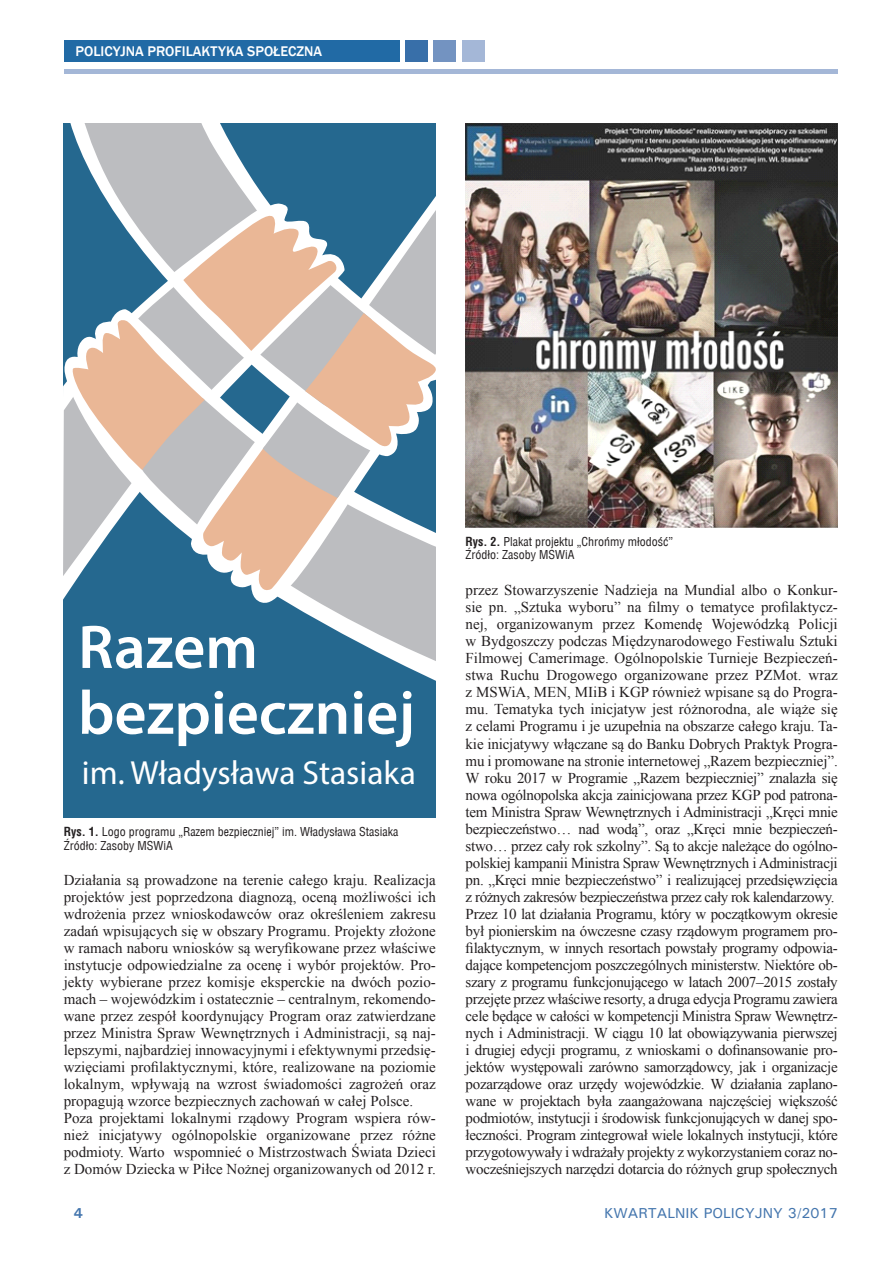
<style>
.page{position:relative;width:893px;height:1263px;background:#fff}
.page>*{position:absolute;margin:0;border:0;box-sizing:border-box;transform-origin:0 0}
.t1{font:33.45px "Myriad Pro";color:#fff}
.t2{font:15px/17px "Times New Roman";letter-spacing:-.01em;color:#231f20}
.t3{font:500 14.4px "Franklin Gothic";color:#fff}
.t4{font:500 14.4px "Univers";color:#4476ae}
.t5{font:700 14.4px "Univers";color:#4476ae}
.t6{font:12px/13.5px "Switzerland Condensed";color:#231f20}
.s1{font-weight:700}
</style>
<div class="page">
<hr style="left:64px;top:70px;width:774px;height:4px;background:#a4b7d7">
<div style="left:64px;top:41px;width:336px;height:21px;background:#216aa5"></div>
<div style="left:405px;top:41px;width:23px;height:21px;background:#386fa9"></div>
<div style="left:433px;top:41px;width:23px;height:21px;background:#7393c1"></div>
<div style="left:462px;top:41px;width:23px;height:21px;background:#a4b7d7"></div>
<div style="left:64px;top:123px;width:372px;height:695px;background:#25688f"></div>
<svg style="left:64px;top:123px;width:372px;height:546px"></svg>
<svg style="left:82px;top:689px;width:127px;height:57px"></svg>
<svg style="left:215px;top:691px;width:8px;height:43px"></svg>
<svg style="left:229px;top:703px;width:84px;height:31px"></svg>
<svg style="left:319px;top:703px;width:27px;height:31px"></svg>
<svg style="left:354px;top:691px;width:57px;height:56px"></svg>
<img style="left:466px;top:123px;width:372px;height:405px">
<p class="t3" style="left:75px;top:43px;width:248px">POLICYJNA PROFILAKTYKA SPOŁECZNA</p>
<h1 class="t1" style="left:82px;top:752px;width:336px">im. Władysława Stasiaka</h1>
<p class="t6" style="left:64px;top:825px;width:336px"><span class="s1">Rys. 1.</span> Logo programu „Razem bezpieczniej” im. Władysława Stasiaka<br>Źródło: Zasoby MSWiA</p>
<p class="t2" style="left:64px;top:871px;width:374px">Działania są prowadzone na terenie całego kraju. Realizacja projektów jest poprzedzona diagnozą, oceną możliwości ich wdrożenia przez wnioskodawców oraz określeniem zakresu zadań wpisujących się w obszary Programu. Projekty złożone w ramach naboru wniosków są weryfikowane przez właściwe instytucje odpowiedzialne za ocenę i wybór projektów. Pro&shy;jekty wybierane przez komisje eksperckie na dwóch pozio&shy;mach – wojewódzkim i ostatecznie – centralnym, rekomendo&shy;wane przez zespół koordynujący Program oraz zatwierdzane przez Ministra Spraw Wewnętrznych i Administracji, są naj&shy;lepszymi, najbardziej innowacyjnymi i efektywnymi przedsię&shy;wzięciami profilaktycznymi, które, realizowane na poziomie lokalnym, wpływają na wzrost świadomości zagrożeń oraz propagują wzorce bezpiecznych zachowań w całej Polsce.<br>Poza projektami lokalnymi rządowy Program wspiera rów&shy;nież inicjatywy ogólnopolskie organizowane przez różne podmioty. Warto wspomnieć o Mistrzostwach Świata Dzieci z Domów Dziecka w Piłce Nożnej organizowanych od 2012 r.</p>
<p class="t6" style="left:466px;top:535px;width:209px"><span class="s1">Rys. 2.</span> Plakat projektu „Chrońmy młodość”<br>Źródło: Zasoby MSWiA</p>
<p class="t2" style="left:466px;top:582px;width:374px">przez Stowarzyszenie Nadzieja na Mundial albo o Konkur&shy;sie pn. „Sztuka wyboru” na filmy o tematyce profilaktycz&shy;nej, organizowanym przez Komendę Wojewódzką Policji w Bydgoszczy podczas Międzynarodowego Festiwalu Sztuki Filmowej Camerimage. Ogólnopolskie Turnieje Bezpieczeń&shy;stwa Ruchu Drogowego organizowane przez PZMot. wraz z MSWiA, MEN, MIiB i KGP również wpisane są do Progra&shy;mu. Tematyka tych inicjatyw jest różnorodna, ale wiąże się z celami Programu i je uzupełnia na obszarze całego kraju. Ta&shy;kie inicjatywy włączane są do Banku Dobrych Praktyk Progra&shy;mu i promowane na stronie internetowej „Razem bezpieczniej”.<br>W roku 2017 w Programie „Razem bezpieczniej” znalazła się nowa ogólnopolska akcja zainicjowana przez KGP pod patrona&shy;tem Ministra Spraw Wewnętrznych i Administracji „Kręci mnie bezpieczeństwo… nad wodą”, oraz „Kręci mnie bezpieczeń&shy;stwo… przez cały rok szkolny”. Są to akcje należące do ogólno&shy;polskiej kampanii Ministra Spraw Wewnętrznych i Administracji pn. „Kręci mnie bezpieczeństwo” i realizującej przedsięwzięcia z różnych zakresów bezpieczeństwa przez cały rok kalendarzowy.<br>Przez 10 lat działania Programu, który w początkowym okresie był pionierskim na ówczesne czasy rządowym programem pro&shy;filaktycznym, w innych resortach powstały programy odpowia&shy;dające kompetencjom poszczególnych ministerstw. Niektóre ob&shy;szary z programu funkcjonującego w latach 2007–2015 zostały przejęte przez właściwe resorty, a druga edycja Programu zawiera cele będące w całości w kompetencji Ministra Spraw Wewnętrz&shy;nych i Administracji. W ciągu 10 lat obowiązywania pierwszej i drugiej edycji programu, z wnioskami o dofinansowanie pro&shy;jektów występowali zarówno samorządowcy, jak i organizacje pozarządowe oraz urzędy wojewódzkie. W działania zaplano&shy;wane w projektach była zaangażowana najczęściej większość podmiotów, instytucji i środowisk funkcjonujących w danej spo&shy;łeczności. Program zintegrował wiele lokalnych instytucji, które przygotowywały i wdrażały projekty z wykorzystaniem coraz no&shy;wocześniejszych narzędzi dotarcia do różnych grup społecznych</p>
<p class="t5" style="left:74px;top:1204px;width:11px">4</p>
<p class="t4" style="left:604px;top:1204px;width:235px">KWARTALNIK POLICYJNY 3/2017</p>
</div>
